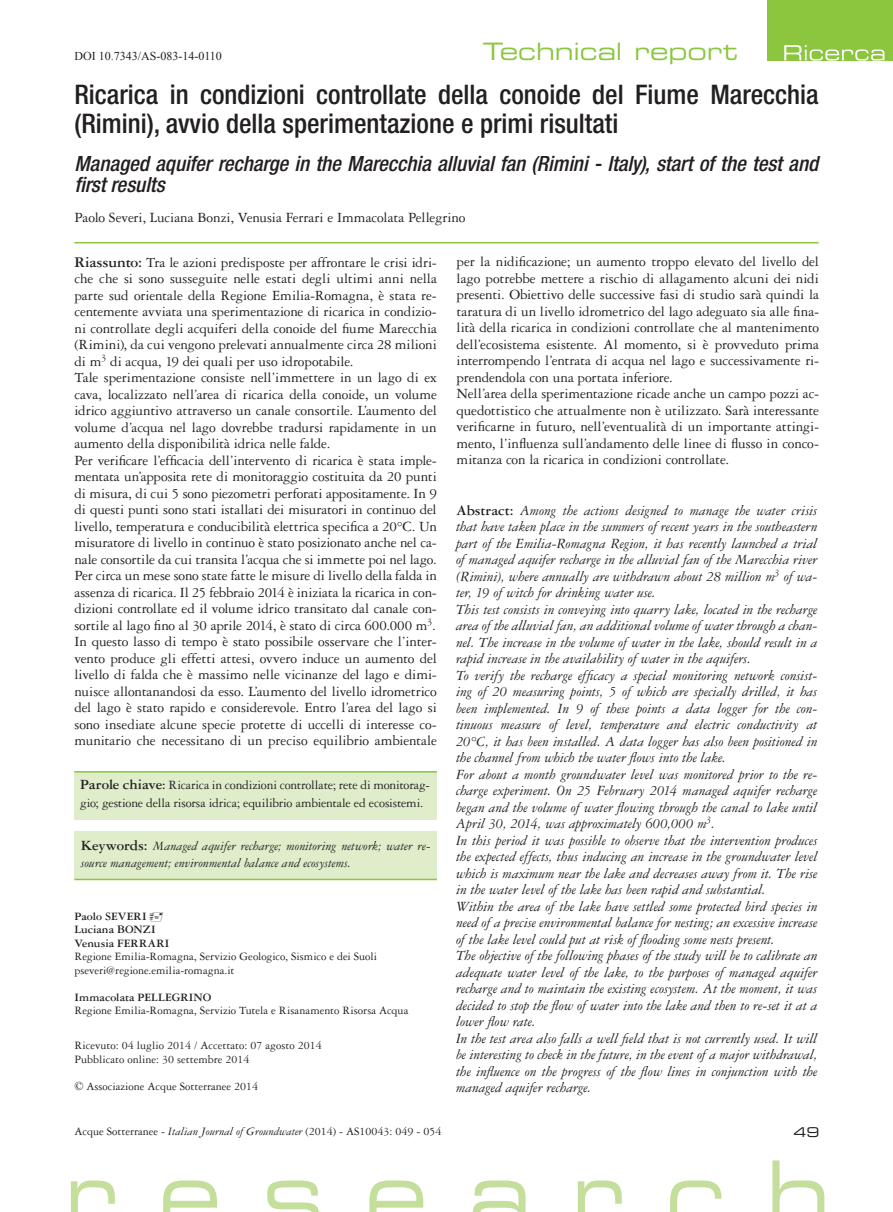
<style>
.page{position:relative;width:893px;height:1212px;background:#fff}
.page>*{position:absolute;margin:0;border:0;box-sizing:border-box;transform-origin:0 0}
.t1{font:500 condensed 27px/28.5px "Helvetica Neue LT Std";color:#231f20}
.t2{font:24px "Eurostile LT Std Ex 2";letter-spacing:-.005em;color:#8bc63e}
.t3{font:italic 500 condensed 21px/21px "Helvetica Neue LT Std";color:#231f20}
.t4{font:15px/16.5px "Garamond 3 LT Std";letter-spacing:-.01em;color:#231f20}
.t5{font:italic 15px/16.5px "Garamond 3 LT Std";letter-spacing:-.005em;color:#231f20}
.t6{font:13.5px/18px "Garamond 3 LT Std";letter-spacing:-.015em;color:#231f20}
.t7{font:italic 13.5px/16.5px "Garamond 3 LT Std";color:#231f20}
.t8{font:13.5px "Eurostile LT Std Ex 2";color:#231f20}
.t9{font:12px/13.5px "Garamond 3 LT Std";color:#231f20}
.t10{font:700 12px/13.5px "Garamond 3 LT Std";letter-spacing:.005em;color:#231f20}
.t11{font:12px "Times New Roman";color:#231f20}
.s1{font-weight:700;font-size:15.75px}
.s2{font-weight:700;font-size:15px}
.s3{font-weight:700}
.s4{font-weight:700;font-style:normal;font-size:15px}
.s5{font-family:"Times New Roman"}
.s6{font-weight:700;font-style:normal}
.s7{font-style:italic}
</style>
<div class="page">
<svg style="left:71px;top:1160px;width:753px;height:52px"></svg>
<hr style="left:74px;top:242px;width:745px;height:1px;background:#8bc63e">
<div style="left:74px;top:771px;width:362px;height:49px;background:#dfedcb"></div>
<div style="left:74px;top:831px;width:363px;height:49px;background:#dfedcb"></div>
<hr style="left:74px;top:771px;width:363px;height:1px;background:#8bc63e">
<hr style="left:74px;top:879px;width:363px;height:1px;background:#8bc63e">
<div style="left:767px;top:0;width:126px;height:61px;background:#8bc63e"></div>
<svg style="left:784px;top:45px;width:100px;height:16px"></svg>
<h2 class="t2" style="left:483px;top:35px;width:256px">Technical report</h2>
<p class="t11" style="left:74px;top:48px;width:149px">DOI 10.7343/AS-083-14-0110</p>
<h1 class="t1" style="left:74px;top:80px;width:746px">Ricarica in condizioni controllate della conoide del Fiume Marecchia (Rimini), avvio della sperimentazione e primi risultati</h1>
<h3 class="t3" style="left:74px;top:153px;width:745px">Managed aquifer recharge in the Marecchia alluvial fan (Rimini - Italy), start of the test and first results</h3>
<p class="t4" style="left:74px;top:209px;width:393px">Paolo Severi, Luciana Bonzi, Venusia Ferrari e Immacolata Pellegrino</p>
<p class="t4" style="left:74px;top:254px;width:364px"><span class="s1">Riassunto:</span> Tra le azioni predisposte per affrontare le crisi idri&shy;che che si sono susseguite nelle estati degli ultimi anni nella parte sud orientale della Regione Emilia-Romagna, è stata re&shy;centemente avviata una sperimentazione di ricarica in condizio&shy;ni controllate degli acquiferi della conoide del fiume Marecchia (Rimini), da cui vengono prelevati annualmente circa 28 milioni di m<sup>3</sup> di acqua, 19 dei quali per uso idropotabile.<br>Tale sperimentazione consiste nell’immettere in un lago di ex cava, localizzato nell’area di ricarica della conoide, un volume idrico aggiuntivo attraverso un canale consortile. L’aumento del volume d’acqua nel lago dovrebbe tradursi rapidamente in un aumento della disponibilità idrica nelle falde.<br>Per verificare l’efficacia dell’intervento di ricarica è stata imple&shy;mentata un’apposita rete di monitoraggio costituita da 20 punti di misura, di cui 5 sono piezometri perforati appositamente. In 9 di questi punti sono stati istallati dei misuratori in continuo del livello, temperatura e conducibilità elettrica specifica a 20°C. Un misuratore di livello in continuo è stato posizionato anche nel ca&shy;nale consortile da cui transita l’acqua che si immette poi nel lago.<br>Per circa un mese sono state fatte le misure di livello della falda in assenza di ricarica. Il 25 febbraio 2014 è iniziata la ricarica in con&shy;dizioni controllate ed il volume idrico transitato dal canale con&shy;sortile al lago fino al 30 aprile 2014, è stato di circa 600.000 m<sup>3</sup>.<br>In questo lasso di tempo è stato possibile osservare che l’inter&shy;vento produce gli effetti attesi, ovvero induce un aumento del livello di falda che è massimo nelle vicinanze del lago e dimi&shy;nuisce allontanandosi da esso. L’aumento del livello idrometrico del lago è stato rapido e considerevole. Entro l’area del lago si sono insediate alcune specie protette di uccelli di interesse co&shy;munitario che necessitano di un preciso equilibrio ambientale</p>
<p class="t6" style="left:80px;top:776px;width:351px"><span class="s2">Parole chiave</span><span class="s3">:</span> Ricarica in condizioni controllate; rete di monitorag&shy;gio; gestione della risorsa idrica; equilibrio ambientale ed ecosistemi.</p>
<p class="t7" style="left:81px;top:838px;width:351px"><span class="s4">Keywords:</span> Managed aquifer recharge; monitoring network; water re&shy;source management; environmental balance and ecosystems.</p>
<p class="t10" style="left:74px;top:909px;width:97px">Paolo Severi<br>Luciana Bonzi<br>Venusia Ferrari</p>
<p class="t9" style="left:74px;top:950px;width:304px">Regione Emilia-Romagna, Servizio Geologico, Sismico e dei Suoli pseveri@regione.emilia-romagna.it</p>
<p class="t10" style="left:74px;top:990px;width:139px">Immacolata Pell egrino</p>
<p class="t9" style="left:74px;top:1004px;width:335px">Regione Emilia-Romagna, Servizio Tutela e Risanamento Risorsa Acqua</p>
<p class="t9" style="left:74px;top:1039px;width:249px">Ricevuto: 04 luglio 2014 / Accettato: 07 agosto 2014<br>Pubblicato online: 30 settembre 2014</p>
<p class="t9" style="left:74px;top:1079px;width:185px"><span class="s5">©</span> Associazione Acque Sotterranee 2014</p>
<p class="t4" style="left:457px;top:253px;width:364px">per la nidificazione; un aumento troppo elevato del livello del lago potrebbe mettere a rischio di allagamento alcuni dei nidi presenti. Obiettivo delle successive fasi di studio sarà quindi la taratura di un livello idrometrico del lago adeguato sia alle fina&shy;lità della ricarica in condizioni controllate che al mantenimento dell’ecosistema esistente. Al momento, si è provveduto prima interrompendo l’entrata di acqua nel lago e successivamente ri&shy;prendendola con una portata inferiore.<br>Nell’area della sperimentazione ricade anche un campo pozzi ac&shy;quedottistico che attualmente non è utilizzato. Sarà interessante verificarne in futuro, nell’eventualità di un importante attingi&shy;mento, l’influenza sull’andamento delle linee di flusso in conco&shy;mitanza con la ricarica in condizioni controllate.</p>
<p class="t5" style="left:456px;top:502px;width:363px"><span class="s6">Abstract:</span> Among the actions designed to manage the water crisis that have taken place in the summers of recent years in the southeastern part of the Emilia-Romagna Region, it has recently launched a trial of managed aquifer recharge in the alluvial fan of the Marecchia river (Rimini), where annually are withdrawn about 28 million m<sup>3</sup> of wa&shy;ter, 19 of witch for drinking water use.<br>This test consists in conveying into quarry lake, located in the recharge area of the alluvial fan, an additional volume of water through a chan&shy;nel. The increase in the volume of water in the lake, should result in a rapid increase in the availability of water in the aquifers.<br>To verify the recharge efficacy a special monitoring network consist&shy;ing of 20 measuring points, 5 of which are specially drilled, it has been implemented. In 9 of these points a data logger for the con&shy;tinuous measure of level, temperature and electric conductivity at 20°C, it has been installed. A data logger has also been positioned in the channel from which the water flows into the lake.<br>For about a month groundwater level was monitored prior to the re&shy;charge experiment. On 25 February 2014 managed aquifer recharge began and the volume of water flowing through the canal to lake until April 30, 2014, was approximately 600,000 m<sup>3</sup>.<br>In this period it was possible to observe that the intervention produces the expected effects, thus inducing an increase in the groundwater level which is maximum near the lake and decreases away from it. The rise in the water level of the lake has been rapid and substantial.<br>Within the area of the lake have settled some protected bird species in need of a precise environmental balance for nesting; an excessive increase of the lake level could put at risk of flooding some nests present.<br>The objective of the following phases of the study will be to calibrate an adequate water level of the lake, to the purposes of managed aquifer recharge and to maintain the existing ecosystem. At the moment, it was decided to stop the flow of water into the lake and then to re-set it at a lower flow rate.<br>In the test area also falls a well field that is not currently used. It will be interesting to check in the future, in the event of a major withdrawal, the influence on the progress of the flow lines in conjunction with the managed aquifer recharge.</p>
<p class="t9" style="left:74px;top:1124px;width:368px">Acque Sotterranee - <span class="s7">Italian Journal of Groundwater</span> (2014) - AS10043: 049 - 054</p>
<p class="t8" style="left:794px;top:1123px;width:28px">49</p>
</div>
